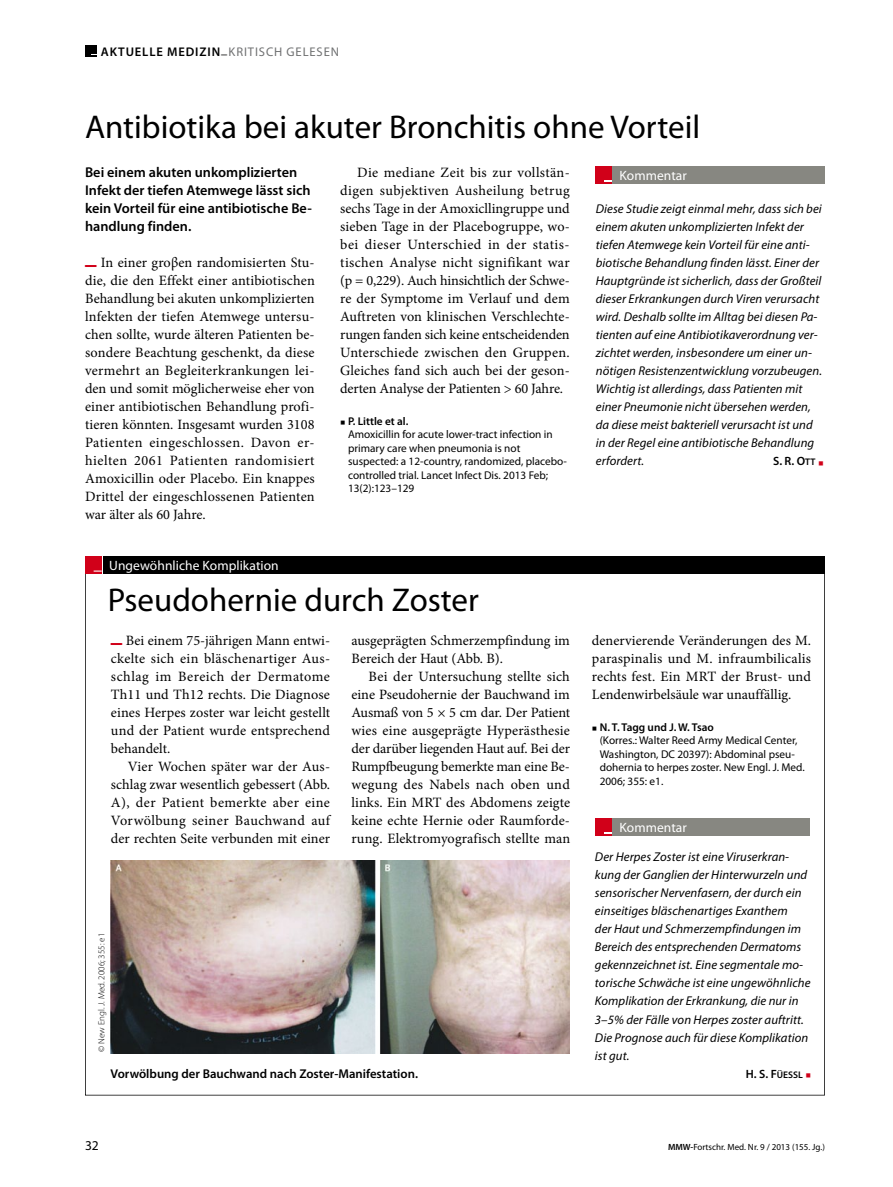
<style>
.page{position:relative;width:893px;height:1187px;background:#fff}
.page>*{position:absolute;margin:0;border:0;box-sizing:border-box;transform-origin:0 0}
.t1{font:40.2px "Myriad Pro";color:#d10019;scale:.57 1}
.t2{font:33px "Myriad Pro";color:#000}
.t3{font:14.25px/18px "Minion Pro";color:#000;text-align:justify}
.t4{font:600 14.25px/18px "Myriad Pro";color:#000}
.t5{font:13.5px "Myriad Pro";letter-spacing:.005em;color:#fff}
.t6{font:13.5px "Myriad Pro";color:#000}
.t7{font:13.5px "The Sans";color:#fff;scale:1.2 1}
.t8{font:italic 12.75px/18px "Myriad Pro";letter-spacing:.005em;color:#000}
.t9{font:600 12.75px "Myriad Pro";color:#000}
.t10{font:600 12.6px "Myriad Pro";letter-spacing:.07em;color:#000}
.t11{font:12px "Myriad Pro Semibold SC800";color:#000}
.t12{font:11.25px/13.5px "Myriad Pro";color:#000}
.t13{font:9px "Myriad Pro";color:#000}
.t14{font:300 9px "Myriad Pro";color:#000}
.s1{font-weight:400;color:#707172}
.s2{font-family:"Minion Pro";font-size:13.5px}
.s3{font-weight:600}
.s4{font-size:9.6px}
.s5{font-family:"Minion Pro";font-size:14.25px;color:#d10019}
</style>
<div class="page">
<div style="left:85px;top:45px;width:12px;height:11px;background:#000"></div>
<svg style="left:85px;top:573px;width:740px;height:522px"></svg>
<div style="left:85px;top:556px;width:17px;height:17px;background:#d10019"></div>
<div style="left:102px;top:556px;width:723px;height:17px;background:#000"></div>
<svg style="left:102px;top:556px;width:1px;height:19px"></svg>
<img style="left:111px;top:860px;width:459px;height:192px">
<div style="left:595px;top:819px;width:17px;height:17px;background:#d10019"></div>
<div style="left:612px;top:819px;width:198px;height:17px;background:#878781"></div>
<svg style="left:610px;top:581px;width:1px;height:18px"></svg>
<div style="left:595px;top:166px;width:17px;height:17px;background:#d10019"></div>
<div style="left:612px;top:166px;width:213px;height:17px;background:#878781"></div>
<p class="t10" style="left:101px;top:43px;width:240px">AKTUELLE MEDIZIN<sub>–</sub><span class="s1">KRITISCH GELESEN</span></p>
<h2 class="t2" style="left:85px;top:106px;width:617px">Antibiotika bei akuter Bronchitis ohne Vorteil</h2>
<p class="t4" style="left:85px;top:163px;width:228px">Bei einem akuten unkomplizierten<br>Infekt der tiefen Atemwege lässt sich kein Vorteil für eine antibiotische Be&shy;handlung finden.</p>
<h1 class="t1" style="left:85px;top:224px;width:22px">_</h1>
<p class="t3" style="left:340px;top:163px;width:231px;text-indent:17px">Die mediane Zeit bis zur vollstän&shy;digen subjektiven Ausheilung betrug sechs Tage in der Amoxicllingruppe und sieben Tage in der Placebogruppe, wo&shy;bei dieser Unterschied in der statis&shy;tischen Analyse nicht signifikant war (p = 0,229). Auch hinsichtlich der Schwe&shy;re der Symptome im Verlauf und dem Auftreten von klinischen Verschlechte&shy;rungen fanden sich keine entscheidenden Unterschiede zwischen den Gruppen.<br>Gleiches fand sich auch bei der geson&shy;derten Analyse der Patienten &gt; 60 Jahre.</p>
<p class="t12" style="left:348px;top:414px;width:220px;text-indent:-8px"><span class="s2">■</span> <span class="s3">P. Little et al.<br></span>Amoxicillin for acute lower-tract infection in primary care when pneumonia is not suspected: a 12-country, randomized, placebo&shy;controlled trial. Lancet Infect Dis. 2013 Feb; 13(2):123–129</p>
<p class="t5" style="left:620px;top:167px;width:69px">Kommentar</p>
<p class="t8" style="left:596px;top:199px;width:228px">Diese Studie zeigt einmal mehr, dass sich bei einem akuten unkomplizierten Infekt der tiefen Atemwege kein Vorteil für eine anti&shy;biotische Behandlung finden lässt. Einer der Hauptgründe ist sicherlich, dass der Großteil dieser Erkrankungen durch Viren verursacht wird. Deshalb sollte im Alltag bei diesen Pa&shy;tienten auf eine Antibiotikaverordnung ver&shy;zichtet werden, insbesondere um einer un&shy;nötigen Resistenzentwicklung vorzubeugen.<br>Wichtig ist allerdings, dass Patienten mit einer Pneumonie nicht übersehen werden, da diese meist bakteriell verursacht ist und in der Regel eine antibiotische Behandlung erfordert.</p>
<p class="t3" style="left:85px;top:253px;width:231px;text-indent:16px">In einer groβen randomisierten Stu&shy;die, die den Effekt einer antibiotischen Behandlung bei akuten unkomplizierten lnfekten der tiefen Atemwege untersu&shy;chen sollte, wurde älteren Patienten be&shy;sondere Beachtung geschenkt, da diese vermehrt an Begleiterkrankungen lei&shy;den und somit möglicherweise eher von einer antibiotischen Behandlung profi&shy;tieren könnten. Insgesamt wurden 3108<br>Patienten eingeschlossen. Davon er&shy;hielten 2061 Patienten randomisiert Amoxicillin oder Placebo. Ein knappes Drittel der eingeschlossenen Patienten war älter als 60 Jahre.</p>
<p class="t11" style="left:773px;top:453px;width:52px">S. R. O<span class="s4">TT</span> <span class="s5">■</span></p>
<p class="t7" style="left:94px;top:561px;width:8px">–</p>
<p class="t5" style="left:109px;top:557px;width:171px">Ungewöhnliche Komplikation</p>
<h2 class="t2" style="left:108px;top:580px;width:373px">Pseudohernie durch Zoster</h2>
<p class="t3" style="left:111px;top:631px;width:221px;text-indent:15px">Bei einem 75-jährigen Mann entwi&shy;ckelte sich ein bläschenartiger Aus&shy;schlag im Bereich der Dermatome Th11 und Th12 rechts. Die Diagnose eines Herpes zoster war leicht gestellt und der Patient wurde entsprechend behandelt.</p>
<p class="t3" style="left:111px;top:757px;width:221px;text-indent:17px">Vier Wochen später war der Aus&shy;schlag zwar wesentlich gebessert (Abb.<br>A), der Patient bemerkte aber eine Vorwölbung seiner Bauchwand auf der rechten Seite verbunden mit einer</p>
<h1 class="t1" style="left:111px;top:602px;width:22px">_</h1>
<p class="t3" style="left:351px;top:631px;width:220px">ausgeprägten Schmerzempfindung im<br>Bereich der Haut (Abb. B).</p>
<p class="t3" style="left:351px;top:667px;width:220px;text-indent:17px">Bei der Untersuchung stellte sich eine Pseudohernie der Bauchwand im Ausmaß von 5 × 5 cm dar. Der Patient wies eine ausgeprägte Hyperästhesie der darüber liegenden Haut auf. Bei der Rumpfbeugung bemerkte man eine Be&shy;wegung des Nabels nach oben und links. Ein MRT des Abdomens zeigte keine echte Hernie oder Raumforde&shy;rung. Elektromyografisch stellte man</p>
<p class="t14" style="left:96px;top:1051px;width:120px;rotate:-90deg">© New Engl. J. Med. 2006; 355: e1</p>
<p class="t3" style="left:592px;top:631px;width:221px">denervierende Veränderungen des M. paraspinalis und M. infraumbilicalis rechts fest. Ein MRT der Brust- und Lendenwirbelsäule war unauffällig.</p>
<p class="t12" style="left:600px;top:720px;width:207px;text-indent:-8px"><span class="s2">■</span> <span class="s3">N. T. Tagg und J. W. Tsao<br></span>(Korres.: Walter Reed Army Medical Center, Washington, DC 20397): Abdominal pseu&shy;dohernia to herpes zoster. New Engl. J. Med.<br>2006; 355: e1.</p>
<p class="t5" style="left:620px;top:819px;width:69px">Kommentar</p>
<p class="t8" style="left:595px;top:847px;width:217px">Der Herpes Zoster ist eine Viruserkran&shy;kung der Ganglien der Hinterwurzeln und sensorischer Nervenfasern, der durch ein einseitiges bläschenartiges Exanthem<br>der Haut und Schmerzempfindungen im Bereich des entsprechenden Dermatoms gekennzeichnet ist. Eine segmentale mo&shy;torische Schwäche ist eine ungewöhnliche Komplikation der Erkrankung, die nur in 3–5% der Fälle von Herpes zoster auftritt.<br>Die Prognose auch für diese Komplikation ist gut.</p>
<p class="t9" style="left:111px;top:1065px;width:309px">Vorwölbung der Bauchwand nach Zoster-Manifestation.</p>
<p class="t11" style="left:746px;top:1065px;width:67px">H. S. F<span class="s4">ÜESSL</span> <span class="s5">■</span></p>
<p class="t6" style="left:85px;top:1136px;width:15px">32</p>
<p class="t13" style="left:668px;top:1140px;width:158px"><span class="s3">MMW-</span>Fortschr. Med. Nr. 9 / 2013 (155. Jg.)</p>
</div>
